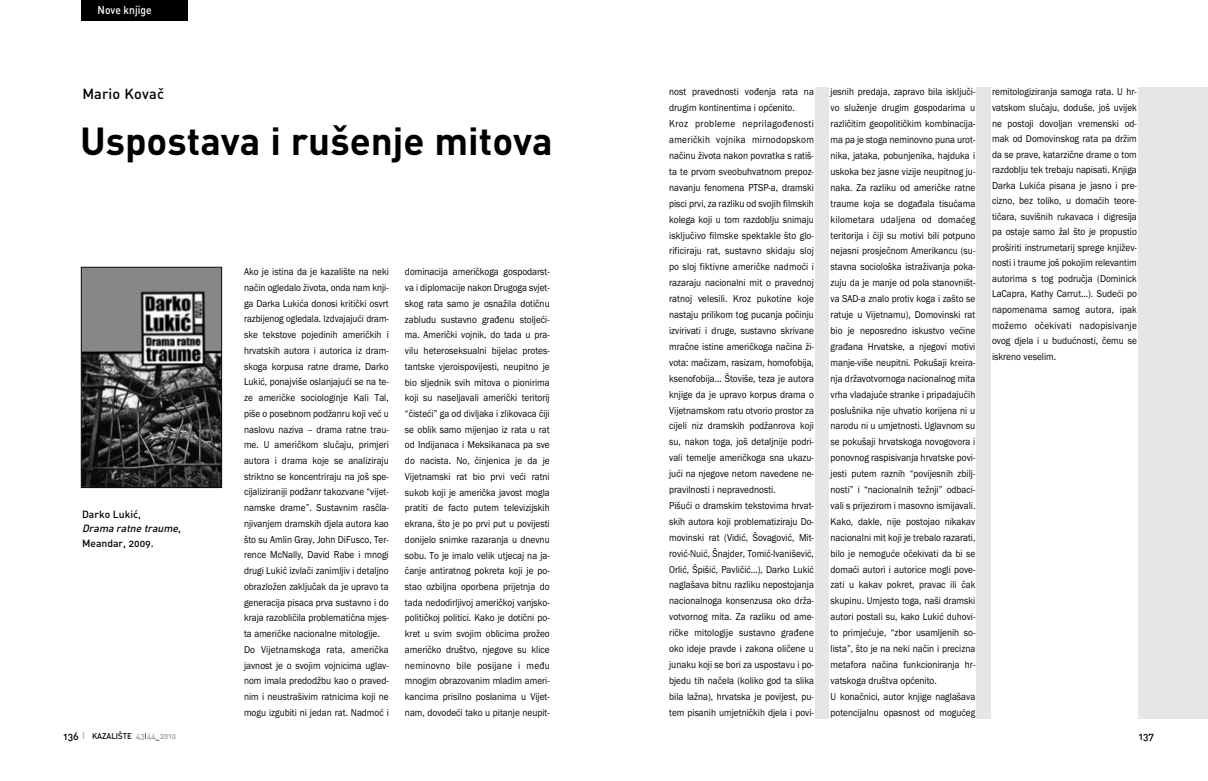
<style>
.page{position:relative;width:1208px;height:781px;background:#fff}
.page>*{position:absolute;margin:0;border:0;box-sizing:border-box;transform-origin:0 0}
.t1{font:38.55px "Dinne B Bold";color:#000}
.t2{font:14.55px "DIN Medium Rounded";letter-spacing:.01em;color:#000}
.t3{font:11.4px "DIN Medium Rounded";color:#fff;scale:.9 1}
.t4{font:10.35px/15.9px "Franklin Gothic";color:#000;scale:.9 1}
.t5{font:10.35px/14.5px "DIN Medium Rounded";color:#000}
.t6{font:8.25px "DIN Medium Rounded";color:#000;scale:.95 1}
.s1{font-style:italic}
.s2{font-size:10.35px}
.s3{font-size:9.3px;color:#969696}
.s4{color:#999}
</style>
<div class="page">
<div style="left:675px;top:87px;width:532px;height:631px;background:#e6e6e6"></div>
<div style="left:668px;top:87px;width:146px;height:631px;background:#fff"></div>
<div style="left:829px;top:87px;width:147px;height:631px;background:#fff"></div>
<div style="left:990px;top:87px;width:147px;height:631px;background:#fff"></div>
<img style="left:83px;top:269px;width:137px;height:216px">
<div style="left:81px;top:267px;width:141px;height:220px;border:1px solid #000"></div>
<div style="left:81px;top:0;width:107px;height:20px;background:#000"></div>
<p class="t3" style="left:98px;top:6px;width:61px">Nove knjige</p>
<h2 class="t2" style="left:82px;top:89px;width:83px">Mario Kovač</h2>
<h1 class="t1" style="left:80px;top:127px;width:474px">Uspostava i rušenje mitova</h1>
<p class="t5" style="left:82px;top:507px;width:100px">Darko Lukić,<br><span class="s1">Drama ratne traume</span>,<br>Meandar, 2009.</p>
<p class="t6" style="left:64px;top:732px;width:120px"><span class="s2">136</span> <span class="s3">I</span> KAZALIŠTE <span class="s4">43</span>I<span class="s4">44</span>_<span class="s4">2010</span></p>
<p class="t4" style="left:244px;top:264px;width:162px">Ako je istina da je kazalište na neki način ogledalo života, onda nam knji&shy;ga Darka Lukića donosi kritički osvrt razbijenog ogledala. Izdvajajući dram - ske tekstove pojedinih američ kih i hrvatskih autora i autorica iz dram&shy;skoga korpusa ratne drame, Darko Lukić, ponajviše oslanjajući se na te - ze američke sociologinje Kali Tal, piše o posebnom podžanru koji već u naslovu naziva – drama ratne trau - me. U američkom slučaju, primjeri autora i drama koje se analiziraju striktno se koncentriraju na još spe - cijaliziraniji podžanr takozvane “vijet&shy;namske drame”. Sustavnim rasčla - njivanjem dramskih djela autora kao što su Amlin Gray, John DiFusco, Ter - rence McNally, David Rabe i mnogi drugi Lukić izvlači zanimljiv i detaljno obrazložen zaključak da je upravo ta generacija pisaca prva sustavno i do kraja razobličila problematična mjes&shy;ta američke nacionalne mitologije.<br>Do Vijetnamskoga rata, američka javnost je o svojim vojnicima uglav - nom imala predodžbu kao o praved&shy;nim i neustrašivim ratnicima koji ne mogu izgubiti ni jedan rat. Nadmoć i</p>
<p class="t4" style="left:405px;top:265px;width:162px;text-align:justify">dominacija američkoga gospodarst&shy;va i diplomacije nakon Drugoga svjet&shy;skog rata samo je osnažila dotičnu zabludu sustavno građenu stoljeći&shy;ma. Američki vojnik, do tada u pra - vilu heteroseksualni bijelac protes&shy;tantske vjeroispovijesti, neupitno je bio sljednik svih mitova o pionirima koji su naseljavali američki teritorij “čisteći” ga od divljaka i zlikovaca čiji se oblik samo mijenjao iz rata u rat od Indijanaca i Meksikanaca pa sve do nacista. No, činjenica je da je Vijetnamski rat bio prvi veći ratni sukob koji je američka javost mogla pratiti de facto putem televizijskih ekrana, što je po prvi put u povijesti donijelo snimke razaranja u dnevnu sobu. To je imalo velik utjecaj na ja - čanje antiratnog pokreta koji je po - stao ozbiljna oporbena prijetnja do tada nedodirljivoj američkoj vanj sko - političkoj politici. Kako je dotični po - kret u svim svojim oblicima prožeo američko društvo, njegove su klice neminovno bile posijane i među mnogim obrazovanim mladim ame ri - kancima prisilno poslanima u Vijet - nam, dovodeći tako u pitanje neupit-</p>
<p class="t4" style="left:669px;top:85px;width:162px">nost pravednosti vođenja rata na drugim kontinentima i općenito.<br>Kroz probleme neprilagođenosti ame ričkih vojnika mirnodopskom načinu života nakon povratka s ratiš&shy;ta te prvom sveobuhvatnom prepoz&shy;navanju fenomena PTSP-a, dramski pisci prvi, za razliku od svojih filmskih kolega koji u tom razdoblju snimaju isključivo filmske spektakle što glo&shy;rificiraju rat, sustavno skidaju sloj po sloj fiktivne američke nadmoći i razaraju nacionalni mit o pravednoj ratnoj velesili. Kroz pukotine koje nastaju prilikom tog pucanja počinju izvirivati i druge, sustavno skrivane mračne istine američkoga načina ži - vota: mačizam, rasizam, homofobija, ksenofobija... Štoviše, teza je autora knjige da je upravo korpus drama o Vijetnamskom ratu otvorio prostor za cijeli niz dramskih podžanrova koji su, nakon toga, još detaljnije podri&shy;vali temelje američkoga sna ukazu&shy;jući na njegove netom navedene ne - pravilnosti i nepravednosti.<br>Pišući o dramskim tekstovima hrvat - skih autora koji problematiziraju Do - movinski rat (Vidić, Šovagović, Mit&shy;ro vić-Nuić, Šnajder, Tomić-Ivanišević, Orlić, Špišić, Pavličić...), Darko Lukić naglašava bitnu razliku nepostojanja nacionalnoga konsenzusa oko drža&shy;vo tvornog mita. Za razliku od ame - ričke mitologije sustavno građene oko ideje pravde i zakona oličene u junaku koji se bori za uspostavu i po - bjedu tih načela (koliko god ta slika bila lažna), hrvatska je povijest, pu - tem pisanih umjetničkih djela i povi-</p>
<p class="t4" style="left:830px;top:85px;width:162px">jesnih predaja, zapravo bila isključi&shy;vo služenje drugim gospodarima u različitim geopolitičkim kombinacija&shy;ma pa je stoga neminovno puna urot&shy;nika, jataka, pobunjenika, hajduka i uskoka bez jasne vizije neupitnog ju - naka. Za razliku od američke ratne traume koja se događala tisućama kilometara udaljena od domaćeg teri torija i čiji su motivi bili potpuno ne jasni prosječnom Amerikancu (su - stavna sociološka istraživanja poka - zuju da je manje od pola stanovništ&shy;va SAD-a znalo protiv koga i zašto se ratuje u Vijetnamu), Domovinski rat bio je neposredno iskustvo većine građana Hrvatske, a njegovi motivi manje-više neupitni. Pokušaji kre ira - nja državotvornoga nacionalnog mita vrha vladajuće stranke i pripadajućih poslušnika nije uhvatio korijena ni u narodu ni u umjetnosti. Uglavnom su se pokušaji hrvatskoga novogovora i ponovnog raspisivanja hrvatske povi&shy;jesti putem raznih “povijesnih zbilj - nosti” i “nacionalnih težnji” odbaci&shy;vali s prijezirom i masovno ismijavali.<br>Kako, dakle, nije postojao nikakav nacionalni mit koji je trebalo razarati, bilo je nemoguće očekivati da bi se domaći autori i autorice mogli po ve - zati u kakav pokret, pravac ili čak skupinu. Umjesto toga, naši dramski autori postali su, kako Lukić duhovi&shy;to primjećuje, “zbor usamljenih so - lista”, što je na neki način i precizna metafora načina funkcioniranja hr - vat skoga društva općenito.<br>U konačnici, autor knjige naglašava potencijalnu opasnost od mogućeg</p>
<p class="t4" style="left:992px;top:85px;width:162px;line-height:15.5px;text-align:justify">remitologiziranja samoga rata. U hr - vatskom slučaju, doduše, još uvijek ne postoji dovoljan vremenski od - mak od Domovinskog rata pa držim da se prave, katarzične drame o tom razdoblju tek trebaju napisati. Knjiga Darka Lukića pisana je jasno i pre&shy;cizno, bez toliko, u domaćih teore - tičara, suvišnih rukavaca i digresija pa ostaje samo žal što je propustio proširiti instrumetarij sprege književ - nosti i traume još pokojim relevantim autorima s tog područja (Dominick LaCapra, Kathy Carrut...). Sudeći po napomenama samog autora, ipak možemo očekivati nadopisivanje ovog djela i u budućnosti, čemu se iskreno veselim.</p>
<p class="t5" style="left:1138px;top:729px;width:17px">137</p>
</div>
